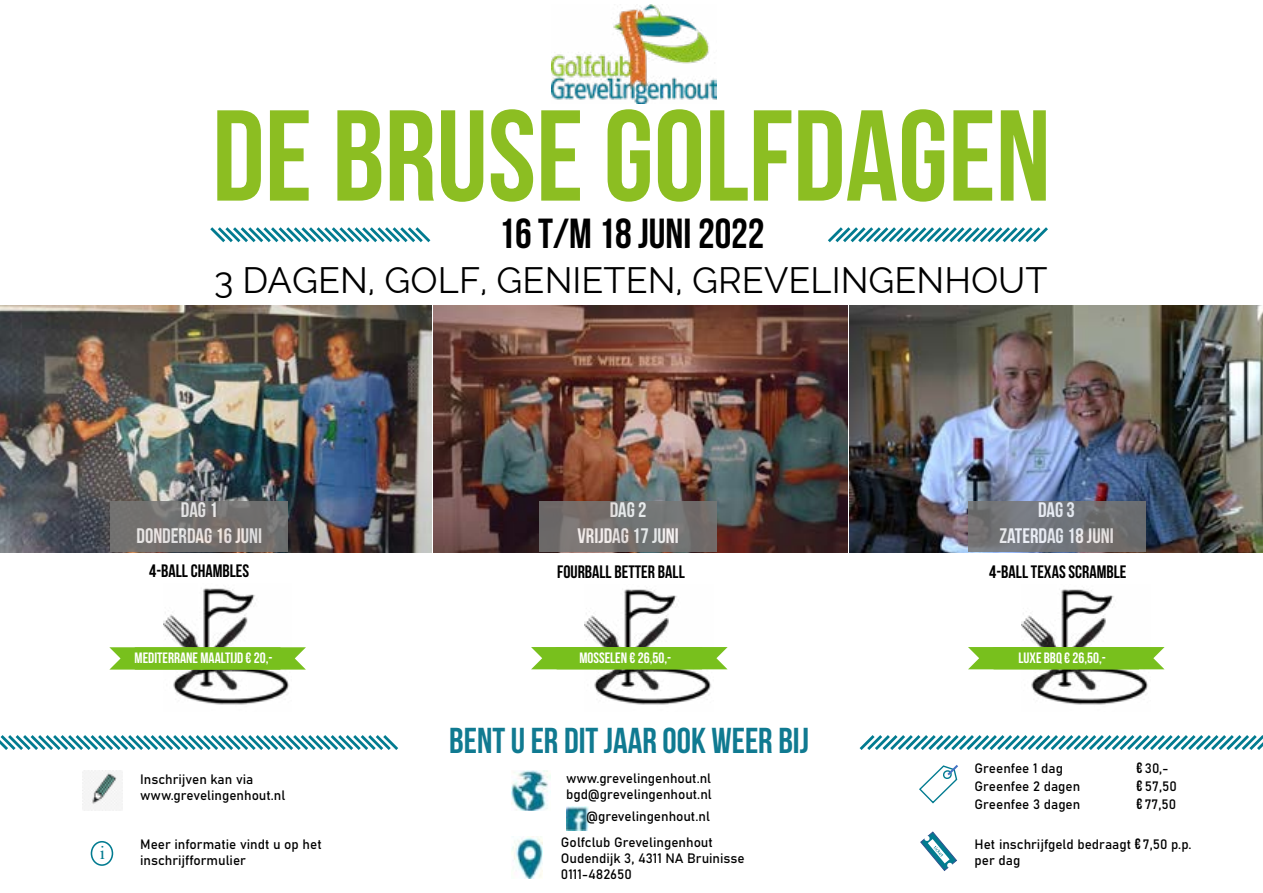
<style>
.page{position:relative;width:1263px;height:893px;background:#fff}
.page>*{position:absolute;margin:0;border:0;box-sizing:border-box;transform-origin:0 0}
.t1{font:129px "Bebas Neue";color:#8cbe22}
.t2{font:42px "Bebas Neue";color:#000}
.t3{font:36px "Raleway";color:#000}
.t4{font:36px "Bebas Neue";color:#107a91}
.t5{font:21px/25.2px "Bebas Neue";color:#fff;text-align:center}
.t6{font:18.6px "Times New Roman";color:#027b90}
.t7{font:18px "Bebas Neue";color:#000}
.t8{font:15px "Bebas Neue";color:#fff}
.t9{font:13.5px/16.2px "Bahnschrift";color:#000}
.s1{font-family:"Bebas Neue";font-size:15px}
</style>
<div class="page">
<img style="left:0;top:306px;width:431px;height:246px">
<svg style="left:111px;top:502px;width:177px;height:50px;background:#72706e"></svg>
<img style="left:163px;top:588px;width:127px;height:117px">
<svg style="left:109px;top:647px;width:197px;height:23px;background:#81c32c"></svg>
<img style="left:82px;top:771px;width:40px;height:40px">
<div style="left:91px;top:841px;width:22px;height:25px;border:2px solid #027b90;border-radius:50%"></div>
<svg style="left:919px;top:765px;width:39px;height:38px"></svg>
<svg style="left:920px;top:831px;width:37px;height:40px"></svg>
<img style="left:512px;top:771px;width:38px;height:40px">
<img style="left:511px;top:836px;width:32px;height:43px">
<img style="left:566px;top:806px;width:22px;height:24px">
<img style="left:433px;top:305px;width:830px;height:247px">
<img style="left:585px;top:589px;width:128px;height:116px">
<div style="left:531px;top:647px;width:196px;height:22px;background:#78c01d"></div>
<img style="left:1022px;top:589px;width:128px;height:116px">
<div style="left:968px;top:647px;width:196px;height:22px;background:#78c01d"></div>
<svg style="left:210px;top:227px;width:221px;height:16px"></svg>
<svg style="left:828px;top:227px;width:220px;height:16px"></svg>
<svg style="left:0;top:735px;width:398px;height:15px"></svg>
<svg style="left:859px;top:735px;width:404px;height:15px"></svg>
<div style="left:540px;top:502px;width:177px;height:50px;background:#777776"></div>
<svg style="left:968px;top:502px;width:177px;height:50px;background:#717276"></svg>
<img style="left:551px;top:5px;width:166px;height:99px">
<h1 class="t1" style="left:212px;top:85px;width:840px">DE BRUSE GOLFDAGEN</h1>
<h2 class="t2" style="left:498px;top:211px;width:268px">16 T/M 18 JUNI 2022</h2>
<h3 class="t3" style="left:214px;top:260px;width:835px">3 DAGEN, GOLF, GENIETEN, GREVELINGENHOUT</h3>
<h3 class="t6" style="left:100px;top:840px;width:7px">i</h3>
<h3 class="t5" style="left:136px;top:497px;width:127px">DAG 1<br>DONDERDAG 16 JUNI</h3>
<h3 class="t7" style="left:149px;top:561px;width:102px">4-BALL CHAMBLES</h3>
<p class="t8" style="left:135px;top:650px;width:139px">MEDITERRANE MAALTIJD € 20,-</p>
<h3 class="t5" style="left:577px;top:497px;width:103px">DAG 2<br>VRIJDAG 17 JUNI</h3>
<h3 class="t5" style="left:999px;top:497px;width:116px">DAG 3<br>ZATERDAG 18 JUNI</h3>
<h3 class="t7" style="left:557px;top:561px;width:129px">FOURBALL BETTER BALL</h3>
<p class="t8" style="left:579px;top:649px;width:93px">MOSSELEN € 26,50,-</p>
<h3 class="t4" style="left:449px;top:720px;width:361px">BENT U ER DIT JAAR OOK WEER BIJ</h3>
<h3 class="t7" style="left:989px;top:561px;width:139px">4-BALL TEXAS SCRAMBLE</h3>
<p class="t8" style="left:1018px;top:649px;width:89px">LUXE BBQ € 26,50,-</p>
<p class="t9" style="left:566px;top:769px;width:147px">www.grevelingenhout.nl bgd@grevelingenhout.nl</p>
<p class="t9" style="left:586px;top:807px;width:125px">@grevelingenhout.nl</p>
<p class="t9" style="left:140px;top:770px;width:147px">Inschrijven kan via www.grevelingenhout.nl</p>
<p class="t9" style="left:140px;top:835px;width:183px">Meer informatie vindt u op het inschrijfformulier</p>
<p class="t9" style="left:561px;top:833px;width:185px">Golfclub Grevelingenhout<br>Oudendijk 3, 4311 NA Bruinisse<br>0111-482650</p>
<p class="t9" style="left:974px;top:759px;width:90px">Greenfee 1 dag</p>
<p class="t9" style="left:1136px;top:759px;width:33px"><span class="s1">€</span> 30,-</p>
<p class="t9" style="left:974px;top:777px;width:107px">Greenfee 2 dagen</p>
<p class="t9" style="left:1136px;top:777px;width:42px"><span class="s1">€</span> 57,50</p>
<p class="t9" style="left:974px;top:795px;width:107px">Greenfee 3 dagen</p>
<p class="t9" style="left:1136px;top:795px;width:41px"><span class="s1">€</span> 77,50</p>
<p class="t9" style="left:974px;top:835px;width:218px">Het inschrijfgeld bedraagt <span class="s1">€</span> 7,50 p.p. per dag</p>
</div>
